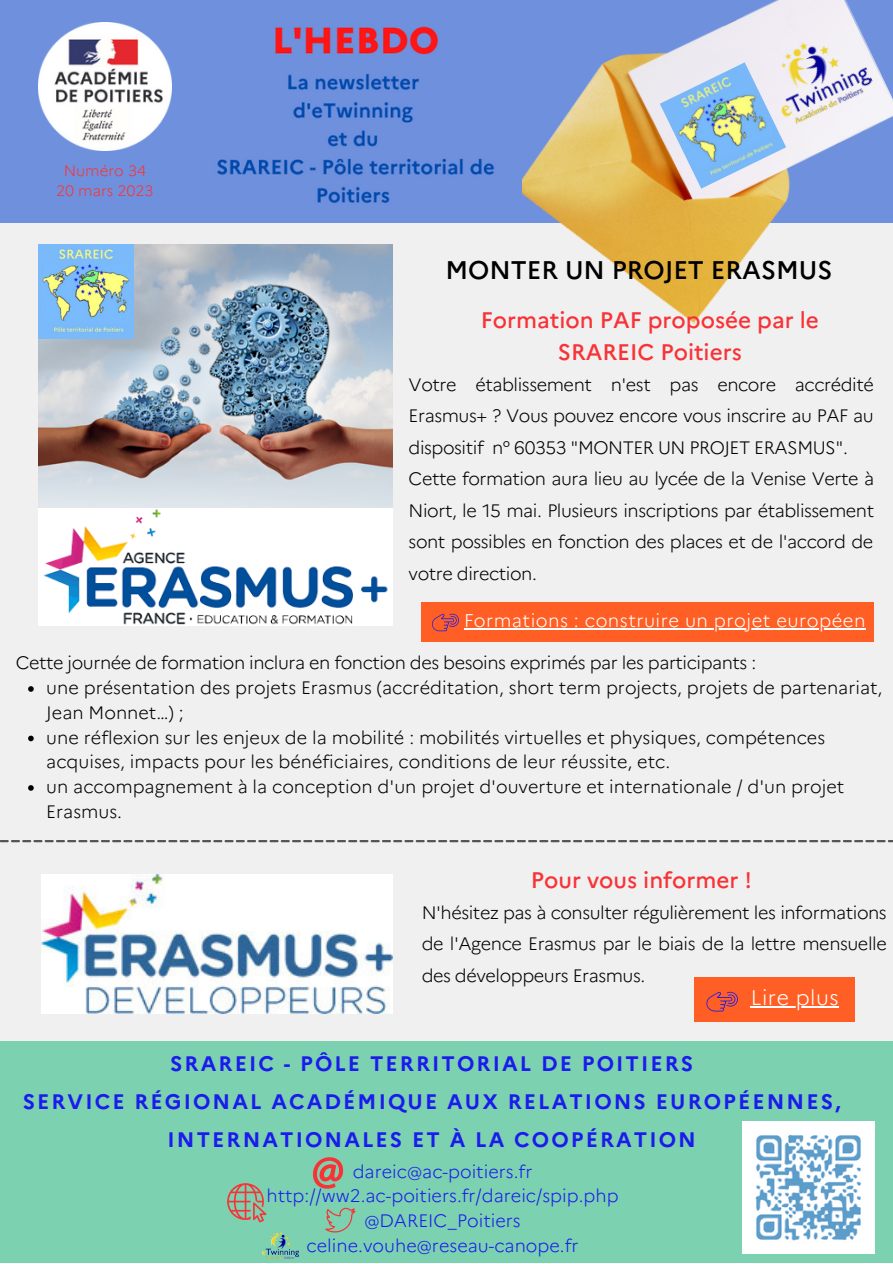
<style>
.page{position:relative;width:893px;height:1264px;background:#fff}
.page>*{position:absolute;margin:0;border:0;box-sizing:border-box;transform-origin:0 0}
.t1{font:500 25.5px "Marianne";color:#000}
.t2{font:500 22.5px/31.5px "Marianne";color:#f83338;text-align:center}
.t3{font:300 21.15px "Marianne";letter-spacing:.025em;color:#fff}
.t4{font:700 21px/38.2px "Marianne";letter-spacing:.1em;color:#1a1bec;text-align:center}
.t5{font:300 18.3px "Marianne";letter-spacing:.025em;color:#fff}
.t6{font:300 18px/31.5px "Marianne";letter-spacing:-.025em;color:#000}
.t7{font:300 18px/24.8px "Marianne";color:#000}
.t8{font:300 18px/24.8px "Marianne";color:#1a1bec;text-align:center}
.t9{font:300 15px/20.2px "Marianne";color:#f83338;text-align:center}
</style>
<div class="page">
<div style="left:0;top:0;width:892px;height:1262px;background:#f1f0f0"></div>
<div style="left:0;top:0;width:892px;height:223px;background:#6f91dd"></div>
<div style="left:0;top:1041px;width:892px;height:221px;background:#7cd1b0"></div>
<img style="left:39px;top:23px;width:132px;height:128px">
<svg style="left:227px;top:1183px;width:39px;height:39px"></svg>
<svg style="left:313px;top:1157px;width:30px;height:31px"></svg>
<svg style="left:325px;top:1207px;width:30px;height:25px"></svg>
<img style="left:262px;top:1232px;width:36px;height:27px">
<img style="left:522px;top:0;width:370px;height:324px">
<img style="left:758px;top:23px;width:119px;height:110px">
<img style="left:742px;top:1121px;width:132px;height:131px">
<img style="left:217px;top:26px;width:277px;height:177px">
<img style="left:659px;top:62px;width:127px;height:127px">
<svg style="left:0;top:840px;width:892px;height:2px;background:#797878"></svg>
<img style="left:39px;top:244px;width:354px;height:381px">
<div style="left:421px;top:602px;width:452px;height:39px;background:#ff5f24"></div>
<svg style="left:432px;top:613px;width:27px;height:18px"></svg>
<img style="left:39px;top:244px;width:94px;height:94px">
<img style="left:42px;top:874px;width:351px;height:139px">
<svg style="left:28px;top:686px;width:6px;height:5px"></svg>
<svg style="left:28px;top:735px;width:6px;height:6px"></svg>
<svg style="left:28px;top:785px;width:6px;height:5px"></svg>
<hr style="left:464px;top:628px;width:401px;height:1px;background:#fff">
<div style="left:694px;top:976px;width:160px;height:45px;background:#ff5f24"></div>
<svg style="left:706px;top:991px;width:31px;height:20px"></svg>
<hr style="left:750px;top:1006px;width:89px;height:1px;background:#fff">
<p class="t9" style="left:56px;top:160px;width:99px">Numéro 34<br>20 mars 2023</p>
<h1 class="t1" style="left:445px;top:254px;width:388px">MONTER UN PROJET ERASMUS</h1>
<p class="t2" style="left:480px;top:304px;width:340px">Formation PAF proposée par le<br>SRAREIC Poitiers</p>
<p class="t6" style="left:408px;top:369px;width:467px">Votre établissement n'est pas encore accrédité Erasmus+ ? Vous pouvez encore vous inscrire au PAF au dispositif n° 60353 "MONTER UN PROJET ERASMUS".<br>Cette formation aura lieu au lycée de la Venise Verte à Niort, le 15 mai. Plusieurs inscriptions par établissement sont possibles en fonction des places et de l'accord de votre direction.</p>
<p class="t5" style="left:464px;top:609px;width:403px">Formations : construire un projet européen</p>
<p class="t6" style="left:16px;top:647px;width:742px">Cette journée de formation inclura en fonction des besoins exprimés par les participants :</p>
<p class="t7" style="left:46px;top:675px;width:837px">une présentation des projets Erasmus (accréditation, short term projects, projets de partenariat, Jean Monnet…) ;<br>une réflexion sur les enjeux de la mobilité : mobilités virtuelles et physiques, compétences acquises, impacts pour les bénéficiaires, conditions de leur réussite, etc.<br>un accompagnement à la conception d'un projet d'ouverture et internationale / d'un projet Erasmus.</p>
<p class="t2" style="left:531px;top:864px;width:222px">Pour vous informer !</p>
<p class="t6" style="left:421px;top:896px;width:466px;text-align:justify">N'hésitez pas à consulter régulièrement les informations de l'Agence Erasmus par le biais de la lettre mensuelle des développeurs Erasmus.</p>
<p class="t3" style="left:750px;top:984px;width:89px">Lire plus</p>
<p class="t4" style="left:23px;top:1044px;width:819px">SRAREIC - PÔLE TERRITORIAL DE POITIERS<br>SERVICE RÉGIONAL ACADÉMIQUE AUX RELATIONS EUROPÉENNES,<br>INTERNATIONALES ET À LA COOPÉRATION</p>
<p class="t8" style="left:266px;top:1158px;width:353px">dareic@ac-poitiers.fr http://ww2.ac-poitiers.fr/dareic/spip.php @DAREIC_Poitiers celine.vouhe@reseau-canope.fr</p>
</div>
